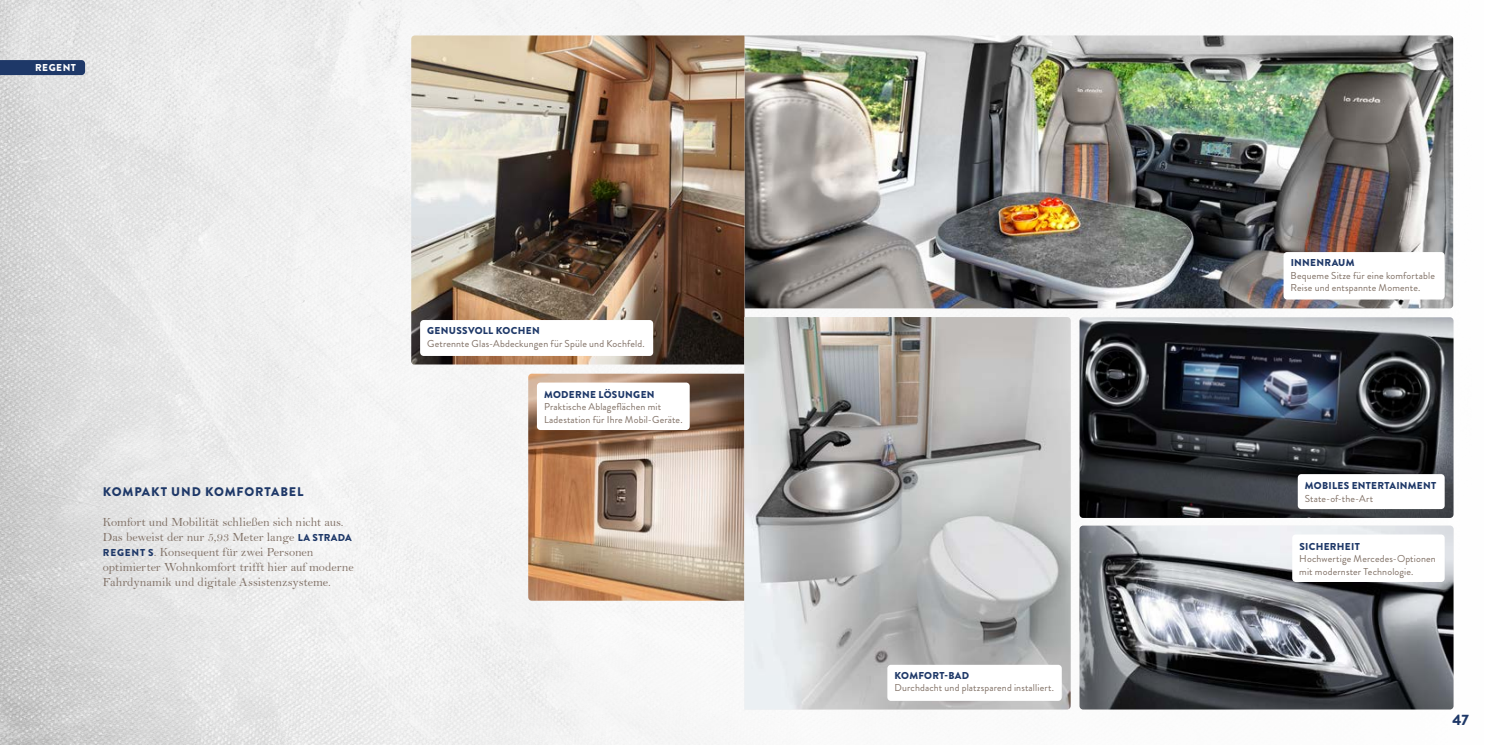
<style>
.page{position:relative;width:1489px;height:745px;background:#fff}
.page>*{position:absolute;margin:0;border:0;box-sizing:border-box;transform-origin:0 0}
.t1{font:900 15px "Brandon Grotesque";color:#1e3868}
.t2{font:12.5px/15px "Bell";letter-spacing:-.005em;color:#807065}
.t3{font:900 12.5px "Brandon Grotesque";letter-spacing:.07em;color:#1e3868}
.t4{font:10px/12.5px "Brandon Grotesque";letter-spacing:.015em;color:#807065}
.t5{font:900 10px "Brandon Grotesque";letter-spacing:.03em;color:#1e3868}
.t6{font:900 10px "Brandon Grotesque";letter-spacing:.055em;color:#fff}
.s1{font-family:"Brandon Grotesque";font-weight:900;font-size:10px;color:#1e3868}
</style>
<div class="page">
<img style="left:0;top:0;width:1454px;height:744px">
<img style="left:744px;top:35px;width:708px;height:273px">
<img style="left:1079px;top:317px;width:374px;height:200px">
<img style="left:411px;top:35px;width:333px;height:329px">
<img style="left:528px;top:373px;width:216px;height:227px">
<img style="left:1079px;top:525px;width:374px;height:184px">
<img style="left:744px;top:317px;width:326px;height:392px">
<svg style="left:0;top:60px;width:85px;height:15px"></svg>
<div style="left:420px;top:320px;width:233px;height:36px;background:#fff;border-radius:4px"></div>
<div style="left:1283px;top:252px;width:161px;height:47px;background:#fff;border-radius:4px"></div>
<div style="left:1297px;top:474px;width:147px;height:34px;background:#fff;border-radius:4px"></div>
<div style="left:1292px;top:534px;width:152px;height:47px;background:#fff;border-radius:4px"></div>
<div style="left:887px;top:664px;width:174px;height:36px;background:#fff;border-radius:4px"></div>
<div style="left:537px;top:382px;width:152px;height:48px;background:#fff;border-radius:4px"></div>
<p class="t6" style="left:35px;top:61px;width:43px">REGENT</p>
<p class="t3" style="left:103px;top:482px;width:202px">KOMPAKT UND KOMFORTABEL</p>
<p class="t2" style="left:103px;top:513px;width:252px">Komfort und Mobilität schließen sich nicht aus.<br>Das beweist der nur 5,93 Meter lange <span class="s1">LA STRADA REGENT S</span>. Konsequent für zwei Personen optimierter Wohnkomfort trifft hier auf moderne Fahrdynamik und digitale Assistenzsysteme.</p>
<p class="t5" style="left:427px;top:323px;width:114px">GENUSSVOLL KOCHEN</p>
<p class="t4" style="left:427px;top:337px;width:219px">Getrennte Glas-Abdeckungen für Spüle und Kochfeld.</p>
<p class="t5" style="left:544px;top:387px;width:112px">MODERNE LÖSUNGEN</p>
<p class="t4" style="left:544px;top:400px;width:140px">Praktische Ablageflächen mit<br>Ladestation für Ihre Mobil-Geräte.</p>
<p class="t5" style="left:894px;top:668px;width:76px">KOMFORT-BAD</p>
<p class="t4" style="left:894px;top:681px;width:161px">Durchdacht und platzsparend installiert.</p>
<p class="t5" style="left:1290px;top:255px;width:65px">INNENRAUM</p>
<p class="t4" style="left:1290px;top:269px;width:146px">Bequeme Sitze für eine komfortable<br>Reise und entspannte Momente.</p>
<p class="t5" style="left:1304px;top:478px;width:133px">MOBILES ENTERTAINMENT</p>
<p class="t4" style="left:1304px;top:492px;width:70px">State-of-the-Art</p>
<p class="t5" style="left:1299px;top:539px;width:62px">SICHERHEIT</p>
<p class="t4" style="left:1299px;top:552px;width:138px">Hochwertige Mercedes-Optionen mit modernster Technologie.</p>
<h1 class="t1" style="left:1452px;top:708px;width:18px">47</h1>
</div>
